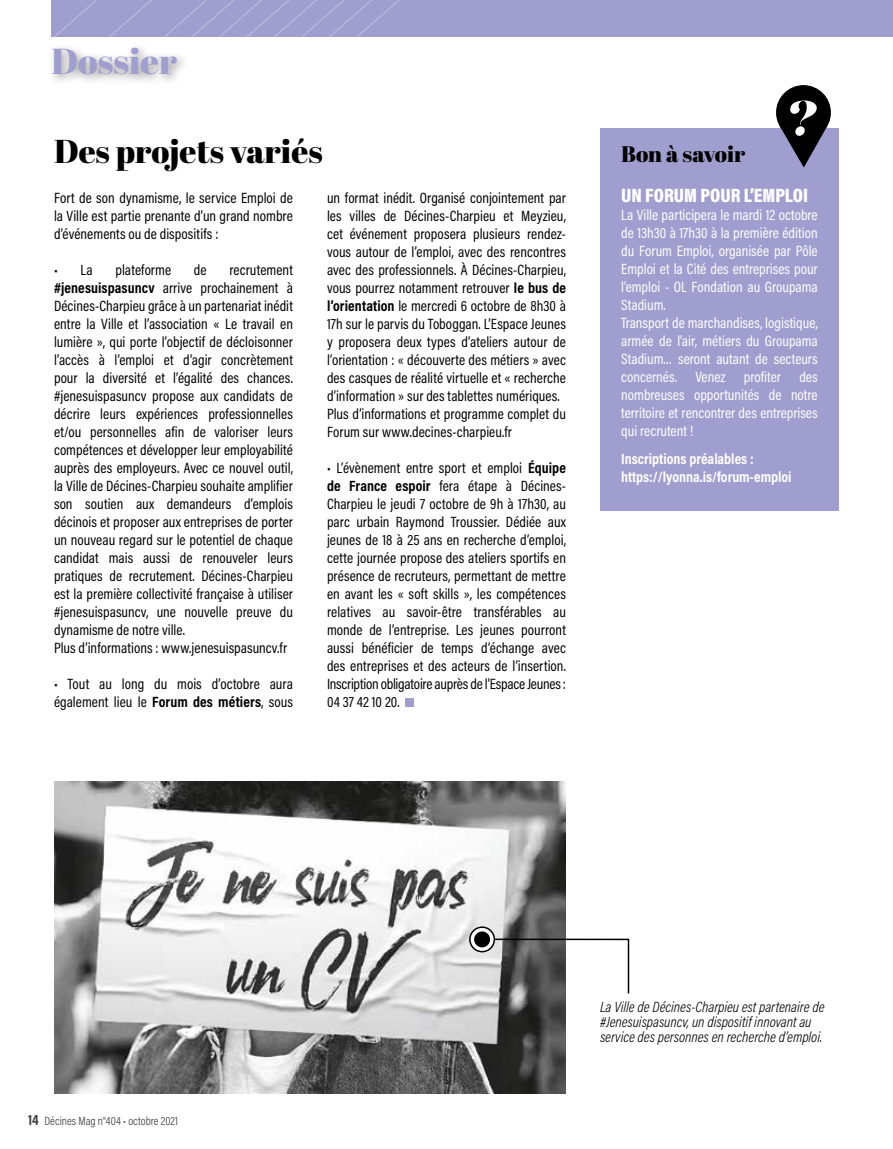
<style>
.page{position:relative;width:893px;height:1149px;background:#fff}
.page>*{position:absolute;margin:0;border:0;box-sizing:border-box;transform-origin:0 0}
.t1{font:36px "Abril Fatface";color:#9f9ece}
.t2{font:33px "Abril Fatface";color:#000}
.t3{font:22.5px "Abril Fatface";color:#000}
.t4{font:900 19.5px "Acumin Pro Cond";color:#fff}
.t5{font:15px/18px "Acumin Pro Cond";letter-spacing:.005em;color:#000}
.t6{font:15px/18px "Acumin Pro Cond";color:#fff}
.t7{font:italic 300 15px/15px "Acumin Pro Cond";color:#000}
.t8{font:700 15px/18px "Acumin Pro Cond";color:#fff}
.t9{font:300 12px "Acumin Pro Cond";color:#3c3c3b}
.s1{font-weight:700}
.s2{font-weight:700;font-size:15px}
</style>
<div class="page">
<hr style="left:892px;top:0;width:1px;height:1148px;background:#ededed">
<div style="left:47px;top:42px;width:142px;height:44px;background:#000;opacity:.38"></div>
<div style="left:51px;top:0;width:842px;height:36px;background:#9f9ece"></div>
<svg style="left:55px;top:0;width:344px;height:36px"></svg>
<img style="left:54px;top:781px;width:512px;height:312px">
<svg style="left:483px;top:937px;width:147px;height:57px"></svg>
<svg style="left:470px;top:926px;width:24px;height:25px"></svg>
<div style="left:469px;top:926px;width:26px;height:26px;border:2px solid #000;border-radius:50%"></div>
<div style="left:474px;top:931px;width:16px;height:16px;background:#000;border-radius:50%"></div>
<div style="left:600px;top:128px;width:239px;height:382px;background:#9f9ece"></div>
<div style="left:776px;top:85px;width:55px;height:55px;background:#000;border-radius:50%"></div>
<svg style="left:780px;top:100px;width:47px;height:67px"></svg>
<div style="left:405px;top:698px;width:9px;height:8px;background:#9f9ece"></div>
<h1 class="t1" style="left:51px;top:36px;width:127px">Dossier</h1>
<h2 class="t2" style="left:54px;top:128px;width:270px">Des projets variés</h2>
<p class="t5" style="left:54px;top:188px;width:240px;text-align:justify">Fort de son dynamisme, le service Emploi de la Ville est partie prenante d’un grand nombre d’événements ou de dispositifs :</p>
<p class="t5" style="left:54px;top:260px;width:40px">• La</p>
<p class="t5" style="left:115px;top:260px;width:57px">plateforme</p>
<p class="t5" style="left:194px;top:260px;width:14px">de</p>
<p class="t5" style="left:327px;top:188px;width:240px">un format inédit. Organisé conjointement par les villes de Décines-Charpieu et Meyzieu, cet événement proposera plusieurs rendez&shy;vous autour de l’emploi, avec des rencontres avec des professionnels. À Décines-Charpieu, vous pourrez notamment retrouver <span class="s1">le bus de l’orientation</span> le mercredi 6 octobre de 8h30 à 17h sur le parvis du Toboggan. L’Espace Jeunes y proposera deux types d’ateliers autour de l’orientation : « découverte des métiers » avec des casques de réalité virtuelle et « recherche d’information » sur des tablettes numériques.<br>Plus d’informations et programme complet du Forum sur www.decines-charpieu.fr</p>
<p class="t5" style="left:327px;top:458px;width:240px;text-align:justify">• L’évènement entre sport et emploi <span class="s1">Équipe de France espoir</span> fera étape à Décines-Charpieu le jeudi 7 octobre de 9h à 17h30, au parc urbain Raymond Troussier. Dédiée aux jeunes de 18 à 25 ans en recherche d’emploi, cette journée propose des ateliers sportifs en présence de recruteurs, permettant de mettre en avant les « soft skills », les compétences relatives au savoir-être transférables au monde de l’entreprise. Les jeunes pourront aussi bénéficier de temps d’échange avec des entreprises et des acteurs de l’insertion.<br>Inscription obligatoire auprès de l’Espace Jeunes :<br>04 37 42 10 20.</p>
<p class="t5" style="left:54px;top:260px;width:240px;text-indent:175px">recrutement <span class="s1">#jenesuispasuncv</span> arrive prochainement à Décines-Charpieu grâce à un partenariat inédit entre la Ville et l’association « Le travail en lumière », qui porte l’objectif de décloisonner l’accès à l’emploi et d’agir concrètement pour la diversité et l’égalité des chances. #jenesuispasuncv propose aux candidats de décrire leurs expériences professionnelles et/ou personnelles afin de valoriser leurs compétences et développer leur employabilité auprès des employeurs. Avec ce nouvel outil, la Ville de Décines-Charpieu souhaite amplifier son soutien aux demandeurs d’emplois décinois et proposer aux entreprises de porter un nouveau regard sur le potentiel de chaque candidat mais aussi de renouveler leurs pratiques de recrutement. Décines-Charpieu est la première collectivité française à utiliser #jenesuispasuncv, une nouvelle preuve du dynamisme de notre ville.<br>Plus d’informations : www.jenesuispasuncv.fr</p>
<p class="t5" style="left:54px;top:674px;width:240px">• Tout au long du mois d’octobre aura également lieu le <span class="s1">Forum des métiers</span>, sous</p>
<h3 class="t3" style="left:621px;top:138px;width:126px">Bon à savoir</h3>
<h3 class="t4" style="left:621px;top:182px;width:188px">UN FORUM POUR L’EMPLOI</h3>
<p class="t6" style="left:621px;top:205px;width:198px">La Ville participera le mardi 12 octobre de 13h30 à 17h30 à la première édition du Forum Emploi, organisée par Pôle Emploi et la Cité des entreprises pour l’emploi - OL Fondation au Groupama Stadium.<br>Transport de marchandises, logistique, armée de l’air, métiers du Groupama Stadium… seront autant de secteurs concernés. Venez profiter des nombreuses opportunités de notre territoire et rencontrer des entreprises qui recrutent !</p>
<p class="t8" style="left:621px;top:449px;width:172px">Inscriptions préalables : https://lyonna.is/forum-emploi</p>
<p class="t9" style="left:28px;top:1112px;width:152px"><span class="s2">14</span> Décines Mag n°404 • octobre 2021</p>
<p class="t7" style="left:600px;top:998px;width:226px">La Ville de Décines-Charpieu est partenaire de #Jenesuispasuncv, un dispositif innovant au service des personnes en recherche d’emploi.</p>
</div>
